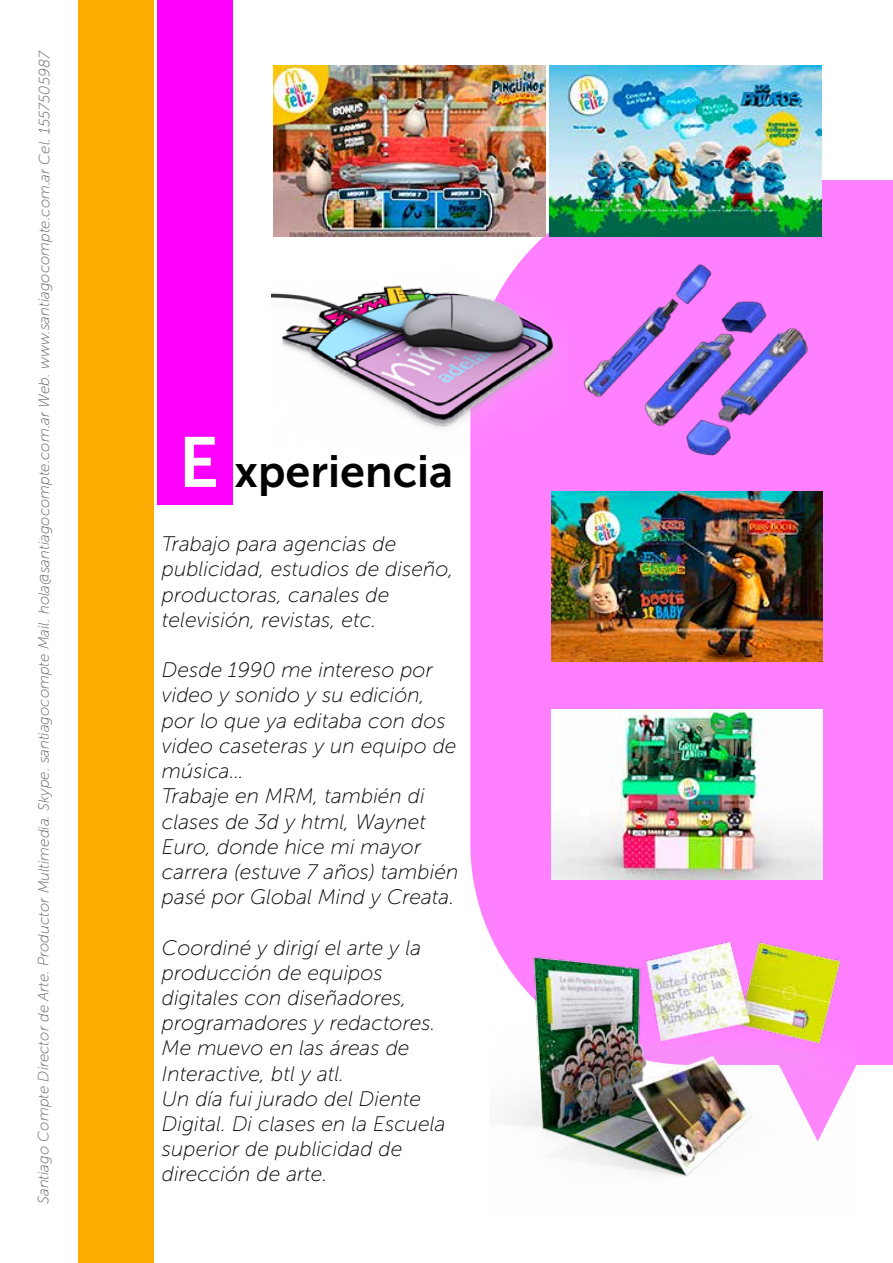
<style>
.page{position:relative;width:893px;height:1263px;background:#fff}
.page>*{position:absolute;margin:0;border:0;box-sizing:border-box;transform-origin:0 0}
.t1{font:45px "Museo Sans 700";color:#000}
.t2{font:italic 21px/25.2px "Museo Sans 100";color:#000}
.t3{font:italic 15px "Museo Sans 100";color:#606060}
.s1{font-size:70.5px;color:#fff}
</style>
<div class="page">
<div style="left:470px;top:180px;width:423px;height:888px;background:#ff80ff"></div>
<div style="left:157px;top:0;width:76px;height:505px;background:#f0f"></div>
<div style="left:78px;top:0;width:75px;height:1263px;background:#ffac00"></div>
<img style="left:273px;top:66px;width:272px;height:164px">
<img style="left:550px;top:66px;width:271px;height:170px">
<img style="left:551px;top:491px;width:272px;height:171px">
<img style="left:551px;top:709px;width:272px;height:171px">
<img style="left:551px;top:250px;width:291px;height:219px">
<img style="left:272px;top:230px;width:295px;height:221px">
<img style="left:489px;top:937px;width:366px;height:240px">
<p class="t3" style="left:36px;top:1204px;width:1155px;rotate:-90deg">Santiago Compte Director de Arte. Productor Multimedia. Skype. santiagocompte Mail. hola@santiagocompte.com.ar Web. www.santiagocompte.com.ar Cel. 1557505987</p>
<h1 class="t1" style="left:178px;top:446px;width:276px"><span class="s1">E</span> xperiencia</h1>
<p class="t2" style="left:162px;top:532px;width:293px">Trabajo para agencias de publicidad, estudios de diseño, productoras, canales de televisión, revistas, etc.</p>
<p class="t2" style="left:162px;top:658px;width:298px">Desde 1990 me intereso por video y sonido y su edición, por lo que ya editaba con dos video caseteras y un equipo de música…<br>Trabaje en MRM, también di clases de 3d y html, Waynet<br>Euro, donde hice mi mayor carrera (estuve 7 años) también pasé por Global Mind y Creata.</p>
<p class="t2" style="left:162px;top:935px;width:285px">Coordiné y dirigí el arte y la producción de equipos digitales con diseñadores, programadores y redactores.<br>Me muevo en las áreas de<br>Interactive, btl y atl.<br>Un día fui jurado del Diente<br>Digital. Di clases en la Escuela superior de publicidad de dirección de arte.</p>
</div>
